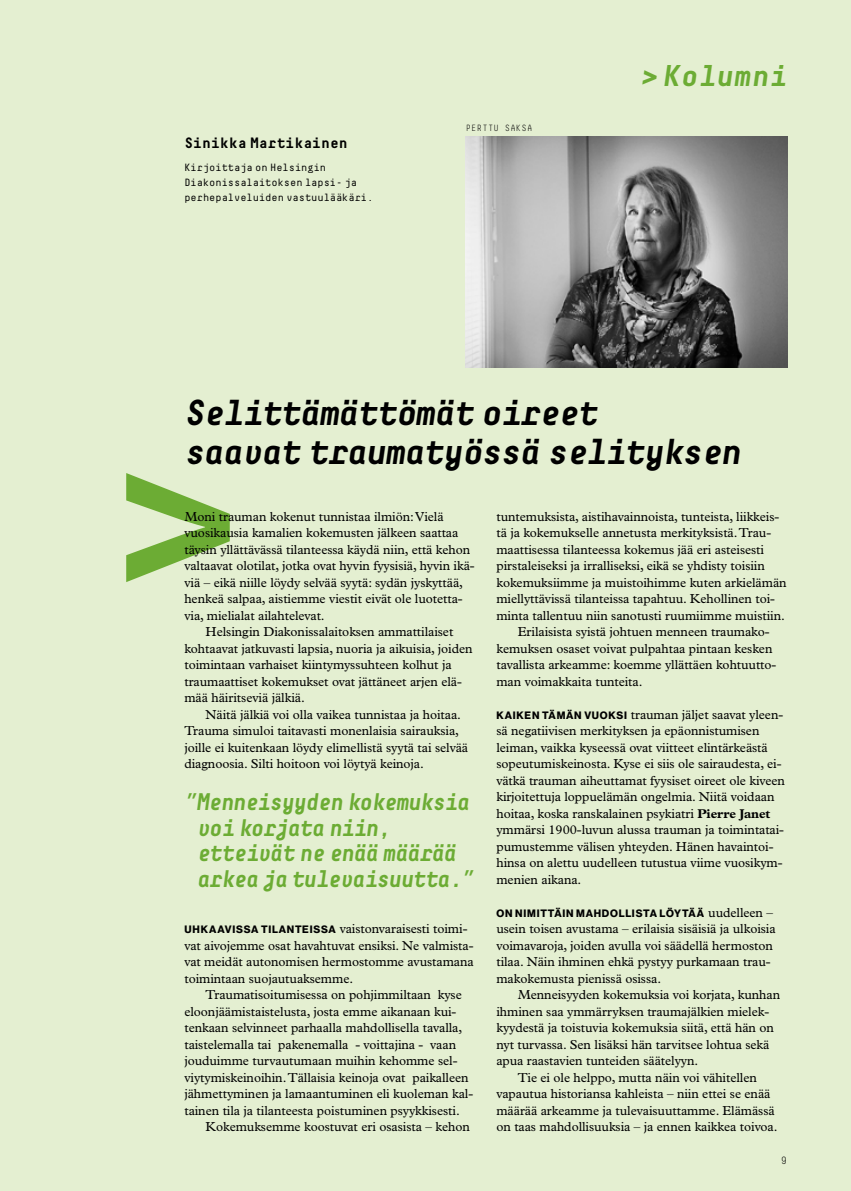
<style>
.page{position:relative;width:851px;height:1191px;background:#fff}
.page>*{position:absolute;margin:0;border:0;box-sizing:border-box;transform-origin:0 0}
.t1{font:italic 700 36px/39px "Decima Mono";letter-spacing:-.065em;color:#000}
.t2{font:italic 700 30px "Decima Mono";letter-spacing:-.01em;color:#6cac34}
.t3{font:italic 700 24px/25.5px "Decima Mono";letter-spacing:-.07em;color:#6cac34;scale:.95 1}
.t4{font:700 15px "Decima Mono";letter-spacing:-.01em;color:#000}
.t5{font:13.05px/16.5px "Plantin Std";letter-spacing:-.005em;color:#000}
.t6{font:10.5px/15px "Decima Mono";letter-spacing:-.01em;color:#000}
.t7{font:10.5px "N Haas Grotesk DS Std 75 Bd";letter-spacing:.075em;color:#000}
.t8{font:300 10.5px "Decima Mono";color:#000}
.t9{font:300 9px "Decima Mono";letter-spacing:.02em;color:#000}
.s1{font-family:"N Haas Grotesk DS Std 75 Bd";font-size:10.5px}
.s2{font-weight:700;font-size:12.75px}
.s3{font-family:"Plantin Std";font-size:13.05px}
</style>
<div class="page">
<div style="left:0;top:0;width:850px;height:1191px;background:#e4efd1"></div>
<img style="left:466px;top:137px;width:321px;height:230px">
<svg style="left:126px;top:473px;width:104px;height:109px"></svg>
<p class="t4" style="left:184px;top:134px;width:165px">Sinikka Martikainen</p>
<p class="t6" style="left:184px;top:160px;width:191px">Kirjoittaja on Helsingin<br>Diakonissalaitoksen lapsi- ja perhepalveluiden vastuulääkäri.</p>
<p class="t9" style="left:465px;top:123px;width:68px">PERTTU SAKSA</p>
<h2 class="t2" style="left:640px;top:58px;width:148px">&gt; Kolumni</h2>
<h1 class="t1" style="left:184px;top:392px;width:559px">Selittämättömät oireet<br>saavat traumatyössä selityksen</h1>
<p class="t5" style="left:184px;top:508px;width:261px">Moni trauman kokenut tunnistaa ilmiön: Vielä</p>
<p class="t5" style="left:184px;top:524px;width:275px">vuosikausia kamalien kokemusten jälkeen saattaa</p>
<p class="t5" style="left:184px;top:541px;width:287px">täysin yllättävässä tilanteessa käydä niin, että kehon</p>
<p class="t5" style="left:184px;top:557px;width:292px">valtaavat olotilat, jotka ovat hyvin fyysisiä, hyvin ikä-</p>
<p class="t5" style="left:184px;top:574px;width:280px">viä – eikä niille löydy selvää syytä: sydän jyskyttää,</p>
<p class="t5" style="left:184px;top:590px;width:280px">henkeä salpaa, aistiemme viestit eivät ole luotetta-</p>
<p class="t5" style="left:184px;top:607px;width:142px">via, mielialat ailahtelevat.</p>
<p class="t5" style="left:206px;top:623px;width:249px">Helsingin Diakonissalaitoksen ammattilaiset</p>
<p class="t5" style="left:184px;top:640px;width:290px">kohtaavat jatkuvasti lapsia, nuoria ja aikuisia, joiden</p>
<p class="t5" style="left:184px;top:656px;width:269px">toimintaan varhaiset kiintymyssuhteen kolhut ja</p>
<p class="t5" style="left:184px;top:673px;width:279px">traumaattiset kokemukset ovat jättäneet arjen elä-</p>
<p class="t5" style="left:184px;top:689px;width:122px">mää häiritseviä jälkiä.</p>
<p class="t5" style="left:206px;top:706px;width:257px">Näitä jälkiä voi olla vaikea tunnistaa ja hoitaa.</p>
<p class="t5" style="left:184px;top:722px;width:276px">Trauma simuloi taitavasti monenlaisia sairauksia,</p>
<p class="t5" style="left:184px;top:739px;width:285px">joille ei kuitenkaan löydy elimellistä syytä tai selvää</p>
<p class="t5" style="left:184px;top:755px;width:241px">diagnoosia. Silti hoitoon voi löytyä keinoja.</p>
<h3 class="t3" style="left:197px;top:788px;width:294px;text-indent:-13px">”Menneisyyden kokemuksia voi korjata niin, etteivät ne enää määrää arkea ja tulevaisuutta.”</h3>
<p class="t5" style="left:184px;top:920px;width:291px"><span class="s1">UHKAAVISSA TILANTEISSA</span> vaistonvaraisesti toimi&shy;vat aivojemme osat havahtuvat ensiksi. Ne valmista&shy;vat meidät autonomisen hermostomme avustamana toimintaan suojautuaksemme.</p>
<p class="t5" style="left:184px;top:986px;width:290px;text-indent:21px">Traumatisoitumisessa on pohjimmiltaan kyse eloonjäämistaistelusta, josta emme aikanaan kui&shy;tenkaan selvinneet parhaalla mahdollisella tavalla, taistelemalla tai pakenemalla - voittajina - vaan jouduimme turvautumaan muihin kehomme sel&shy;viytymiskeinoihin. Tällaisia keinoja ovat paikalleen jähmettyminen ja lamaantuminen eli kuoleman kal&shy;tainen tila ja tilanteesta poistuminen psyykkisesti.</p>
<p class="t5" style="left:206px;top:1118px;width:265px">Kokemuksemme koostuvat eri osasista – kehon</p>
<p class="t5" style="left:496px;top:508px;width:284px">tuntemuksista, aistihavainnoista, tunteista, liikkeis-</p>
<p class="t5" style="left:496px;top:524px;width:276px">tä ja kokemukselle annetusta merkityksistä. Trau-</p>
<p class="t5" style="left:496px;top:541px;width:269px">maattisessa tilanteessa kokemus jää eri asteisesti</p>
<p class="t5" style="left:496px;top:557px;width:270px">pirstaleiseksi ja irralliseksi, eikä se yhdisty toisiin</p>
<p class="t5" style="left:496px;top:574px;width:292px">kokemuksiimme ja muistoihimme kuten arkielämän</p>
<p class="t5" style="left:496px;top:590px;width:280px">miellyttävissä tilanteissa tapahtuu. Kehollinen toi-</p>
<p class="t5" style="left:496px;top:607px;width:290px">minta tallentuu niin sanotusti ruumiimme muistiin.</p>
<p class="t5" style="left:517px;top:623px;width:253px">Erilaisista syistä johtuen menneen traumako-</p>
<p class="t5" style="left:496px;top:640px;width:277px">kemuksen osaset voivat pulpahtaa pintaan kesken</p>
<p class="t5" style="left:496px;top:656px;width:281px">tavallista arkeamme: koemme yllättäen kohtuutto-</p>
<p class="t5" style="left:496px;top:673px;width:148px">man voimakkaita tunteita.</p>
<p class="t5" style="left:496px;top:706px;width:290px"><span class="s1">KAIKEN TÄMÄN VUOKSI</span> trauman jäljet saavat yleen&shy;sä negatiivisen merkityksen ja epäonnistumisen leiman, vaikka kyseessä ovat viitteet elintärkeästä sopeutumiskeinosta. Kyse ei siis ole sairaudesta, ei&shy;vätkä trauman aiheuttamat fyysiset oireet ole kiveen kirjoitettuja loppuelämän ongelmia. Niitä voidaan hoitaa, koska ranskalainen psykiatri <span class="s2">Pierre Janet </span>ymmärsi 1900-luvun alussa trauman ja toimintatai&shy;pumustemme välisen yhteyden. Hänen havaintoi&shy;hinsa on alettu uudelleen tutustua viime vuosikym&shy;menien aikana.</p>
<p class="t7" style="left:496px;top:907px;width:278px">ON NIMITTÄIN MAHDOLLISTA LÖYTÄÄ <span class="s3">uudelleen –</span></p>
<p class="t5" style="left:496px;top:920px;width:281px">usein toisen avustama – erilaisia sisäisiä ja ulkoisia voimavaroja, joiden avulla voi säädellä hermoston tilaa. Näin ihminen ehkä pystyy purkamaan trau&shy;makokemusta pienissä osissa.</p>
<p class="t5" style="left:517px;top:986px;width:264px">Menneisyyden kokemuksia voi korjata, kunhan</p>
<p class="t5" style="left:496px;top:1003px;width:274px">ihminen saa ymmärryksen traumajälkien mielek-</p>
<p class="t5" style="left:496px;top:1019px;width:279px">kyydestä ja toistuvia kokemuksia siitä, että hän on</p>
<p class="t5" style="left:496px;top:1036px;width:274px">nyt turvassa. Sen lisäksi hän tarvitsee lohtua sekä</p>
<p class="t5" style="left:496px;top:1052px;width:203px">apua raastavien tunteiden säätelyyn.</p>
<p class="t5" style="left:517px;top:1069px;width:241px">Tie ei ole helppo, mutta näin voi vähitellen</p>
<p class="t5" style="left:496px;top:1085px;width:275px">vapautua historiansa kahleista – niin ettei se enää</p>
<p class="t5" style="left:496px;top:1102px;width:280px">määrää arkeamme ja tulevaisuuttamme. Elämässä</p>
<p class="t5" style="left:496px;top:1118px;width:283px">on taas mahdollisuuksia – ja ennen kaikkea toivoa.</p>
<p class="t8" style="left:780px;top:1154px;width:8px">9</p>
</div>
